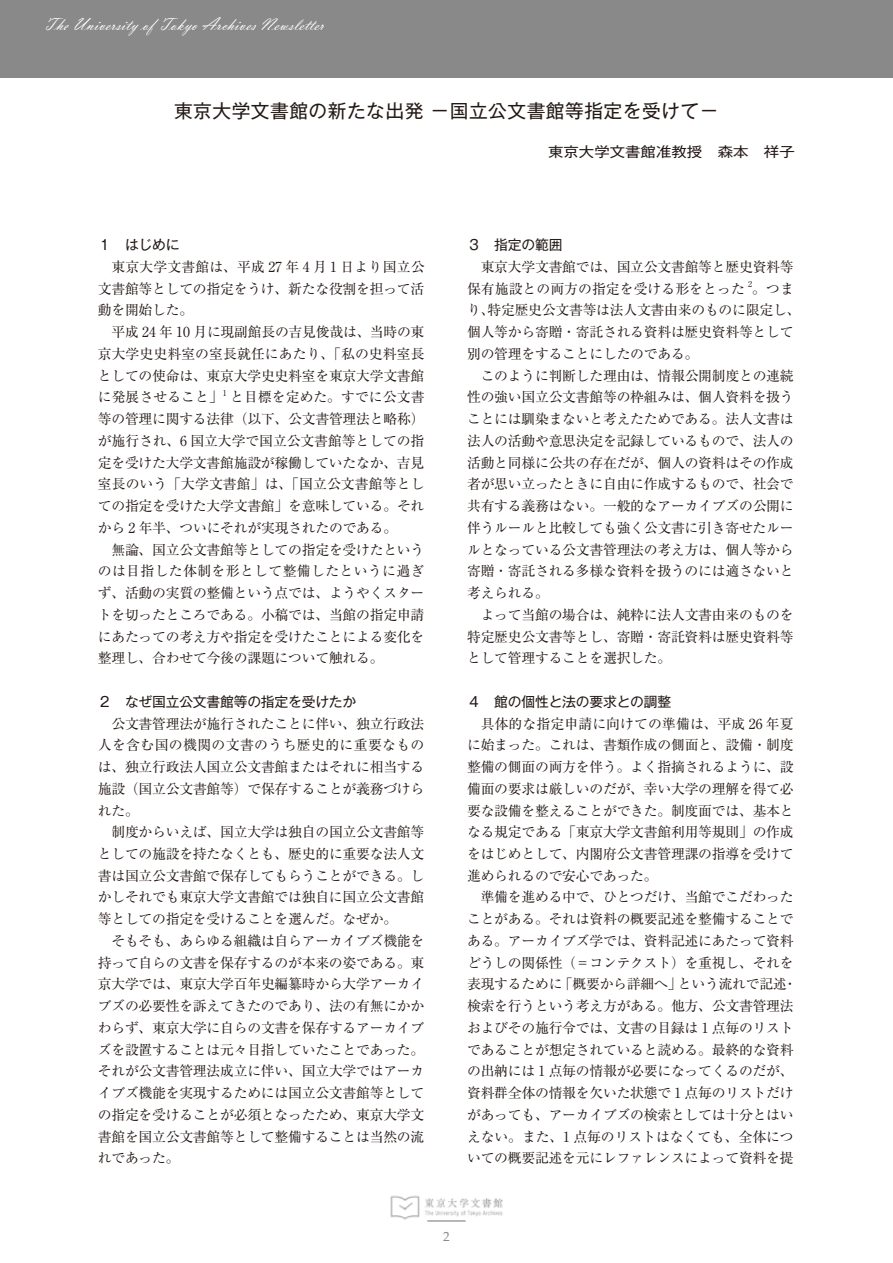
<style>
.page{position:relative;width:893px;height:1263px;background:#fff}
.page>*{position:absolute;margin:0;border:0;box-sizing:border-box;transform-origin:0 0}
.t1{font:18.75px "Gothic MB101 Pro";letter-spacing:.025em;color:#231916}
.t2{font:18px "Vladimir Script";color:#fff}
.t3{font:13.95px "Gothic MB101 Pro";color:#231916;scale:1.11 1}
.t4{font:13.8px/21.8px "Ryumin Pro";letter-spacing:-.015em;color:#231916;text-align:justify}
.t5{font:13.8px "Gothic MB101 Pro";letter-spacing:-.015em;color:#231916}
.t6{font:13.35px "Palatino Linotype";color:#898989}
.t7{font:8.1px "Ryumin Pro";color:#231916}
</style>
<div class="page">
<img style="left:390px;top:1195px;width:113px;height:25px">
<hr style="left:427px;top:1220px;width:39px;height:2px;background:#a0a0a1">
<div style="left:0;top:0;width:893px;height:78px;background:#898989"></div>
<h2 class="t2" style="left:44px;top:14px;width:282px">The University of Tokyo Archives Newsletter</h2>
<h1 class="t1" style="left:174px;top:96px;width:546px">東京大学文書館の新たな出発 －国立公文書館等指定を受けて－</h1>
<p class="t3" style="left:548px;top:140px;width:224px">東京大学文書館准教授　森本　祥子</p>
<p class="t5" style="left:98px;top:234px;width:83px">１　はじめに</p>
<p class="t4" style="left:98px;top:255px;width:328px;text-indent:14px">東京大学文書館は、平成 27 年 4 月 1 日より国立公文書館等としての指定をうけ、新たな役割を担って活動を開始した。</p>
<p class="t4" style="left:98px;top:320px;width:328px;text-indent:14px">平成 24 年 10 月に現副館長の吉見俊哉は、当時の東京大学史史料室の室長就任にあたり、「私の史料室長としての使命は、東京大学史史料室を東京大学文書館に発展させること」</p>
<p class="t7" style="left:223px;top:386px;width:6px">1</p>
<p class="t4" style="left:98px;top:385px;width:328px;text-indent:132px">と目標を定めた。すでに公文書等の管理に関する法律（以下、公文書管理法と略称）が施行され、6 国立大学で国立公文書館等としての指定を受けた大学文書館施設が稼働していたなか、吉見室長のいう「大学文書館」は、「国立公文書館等としての指定を受けた大学文書館」を意味している。それから 2 年半、ついにそれが実現されたのである。</p>
<p class="t4" style="left:98px;top:538px;width:328px;text-indent:14px">無論、国立公文書館等としての指定を受けたというのは目指した体制を形として整備したというに過ぎず、活動の実質の整備という点では、ようやくスタートを切ったところである。小稿では、当館の指定申請にあたっての考え方や指定を受けたことによる変化を整理し、合わせて今後の課題について触れる。</p>
<p class="t5" style="left:98px;top:690px;width:260px">２　なぜ国立公文書館等の指定を受けたか</p>
<p class="t4" style="left:98px;top:711px;width:328px;text-indent:14px">公文書管理法が施行されたことに伴い、独立行政法人を含む国の機関の文書のうち歴史的に重要なものは、独立行政法人国立公文書館またはそれに相当する施設（国立公文書館等）で保存することが義務づけられた。</p>
<p class="t4" style="left:98px;top:820px;width:328px;text-indent:14px">制度からいえば、国立大学は独自の国立公文書館等としての施設を持たなくとも、歴史的に重要な法人文書は国立公文書館で保存してもらうことができる。しかしそれでも東京大学文書館では独自に国立公文書館等としての指定を受けることを選んだ。なぜか。</p>
<p class="t4" style="left:98px;top:929px;width:328px;text-indent:14px">そもそも、あらゆる組織は自らアーカイブズ機能を持って自らの文書を保存するのが本来の姿である。東京大学では、東京大学百年史編纂時から大学アーカイブズの必要性を訴えてきたのであり、法の有無にかかわらず、東京大学に自らの文書を保存するアーカイブズを設置することは元々目指していたことであった。それが公文書管理法成立に伴い、国立大学ではアーカイブズ機能を実現するためには国立公文書館等としての指定を受けることが必須となったため、東京大学文書館を国立公文書館等として整備することは当然の流れであった。</p>
<p class="t5" style="left:467px;top:233px;width:97px">３　指定の範囲</p>
<p class="t4" style="left:467px;top:255px;width:328px;text-indent:14px">東京大学文書館では、国立公文書館等と歴史資料等保有施設との両方の指定を受ける形をとった</p>
<p class="t7" style="left:748px;top:278px;width:6px">2</p>
<p class="t4" style="left:467px;top:277px;width:335px;text-align:left;text-indent:285px">。つまり、特定歴史公文書等は法人文書由来のものに限定し、個人等から寄贈・寄託される資料は歴史資料等として別の管理をすることにしたのである。</p>
<p class="t4" style="left:467px;top:364px;width:328px;text-indent:14px">このように判断した理由は、情報公開制度との連続性の強い国立公文書館等の枠組みは、個人資料を扱うことには馴染まないと考えたためである。法人文書は法人の活動や意思決定を記録しているもので、法人の活動と同様に公共の存在だが、個人の資料はその作成者が思い立ったときに自由に作成するもので、社会で共有する義務はない。一般的なアーカイブズの公開に伴うルールと比較しても強く公文書に引き寄せたルールとなっている公文書管理法の考え方は、個人等から寄贈・寄託される多様な資料を扱うのには適さないと考えられる。</p>
<p class="t4" style="left:467px;top:603px;width:328px;text-indent:14px">よって当館の場合は、純粋に法人文書由来のものを特定歴史公文書等とし、寄贈・寄託資料は歴史資料等として管理することを選択した。</p>
<p class="t5" style="left:467px;top:690px;width:206px">４　館の個性と法の要求との調整</p>
<p class="t4" style="left:467px;top:711px;width:328px;text-indent:14px">具体的な指定申請に向けての準備は、平成 26 年夏に始まった。これは、書類作成の側面と、設備・制度整備の側面の両方を伴う。よく指摘されるように、設備面の要求は厳しいのだが、幸い大学の理解を得て必要な設備を整えることができた。制度面では、基本となる規定である「東京大学文書館利用等規則」の作成をはじめとして、内閣府公文書管理課の指導を受けて進められるので安心であった。</p>
<p class="t4" style="left:467px;top:885px;width:332px;text-align:left;text-indent:14px">準備を進める中で、ひとつだけ、当館でこだわったことがある。それは資料の概要記述を整備することである。アーカイブズ学では、資料記述にあたって資料どうしの関係性（＝コンテクスト）を重視し、それを表現するために「概要から詳細へ」という流れで記述・検索を行うという考え方がある。他方、公文書管理法およびその施行令では、文書の目録は 1 点毎のリストであることが想定されていると読める。最終的な資料の出納には 1 点毎の情報が必要になってくるのだが、資料群全体の情報を欠いた状態で 1 点毎のリストだけがあっても、アーカイブズの検索としては十分とはいえない。また、1 点毎のリストはなくても、全体についての概要記述を元にレファレンスによって資料を提</p>
<p class="t6" style="left:443px;top:1227px;width:8px">2</p>
</div>
